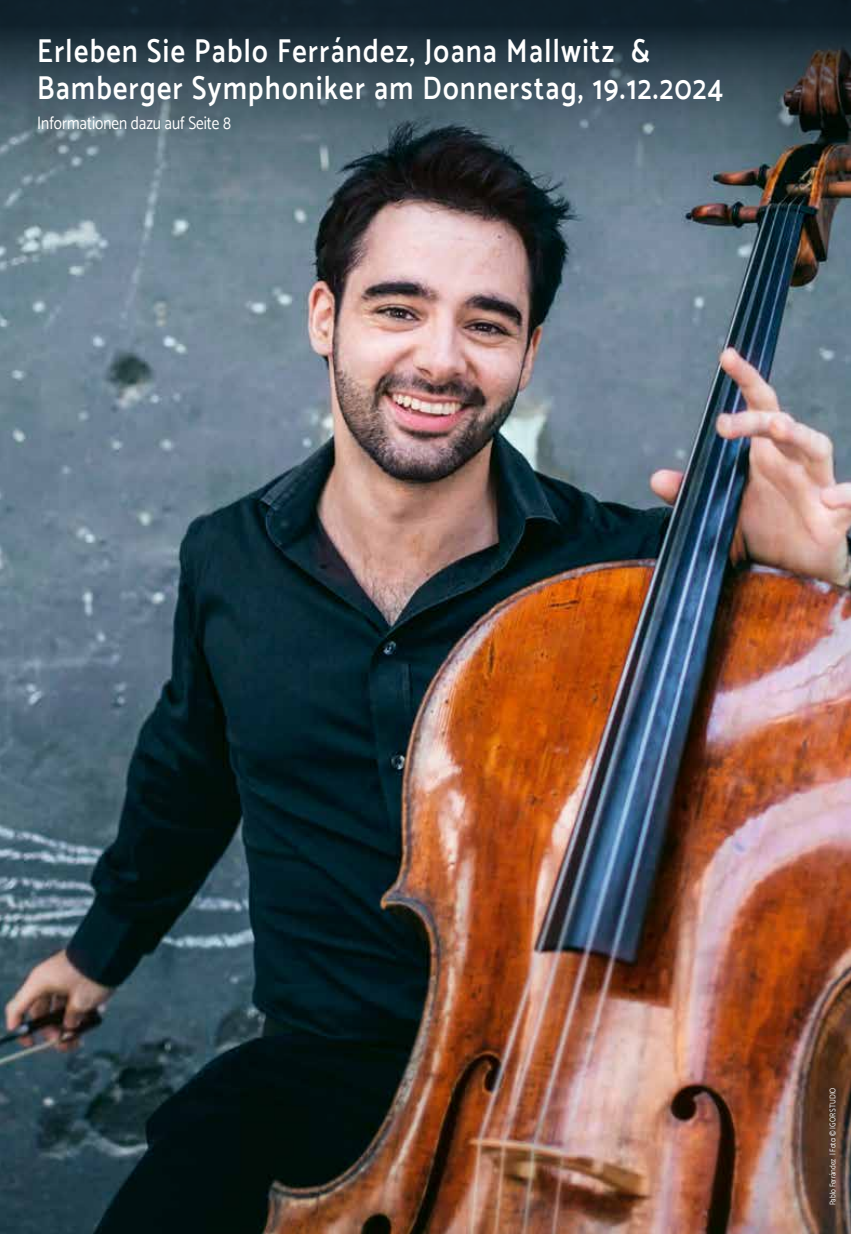
<style>
.page{position:relative;width:851px;height:1234px;background:#fff}
.page>*{position:absolute;margin:0;border:0;box-sizing:border-box;transform-origin:0 0}
.t1{font:600 33px/37.5px "Catamaran";letter-spacing:.05em;color:#fff;scale:.85 1}
.t2{font:18px "Catamaran";color:#fff;scale:.85 1}
.t3{font:8.25px "Catamaran";color:#fff;scale:.85 1}
</style>
<div class="page">
<img style="left:0;top:238px;width:850px;height:995px">
<svg style="left:0;top:0;width:850px;height:238px;background:#42535e"></svg>
<p class="t1" style="left:37px;top:31px;width:808px">Erleben Sie Pablo Ferrández, Joana Mallwitz &amp;<br>Bamberger Symphoniker am Donnerstag, 19.12.2024</p>
<p class="t2" style="left:37px;top:112px;width:229px">Informationen dazu auf Seite 8</p>
<p class="t3" style="left:827px;top:1205px;width:140px;rotate:-90deg">Pablo Ferrández | Foto: © IGOR STUDIO</p>
</div>
